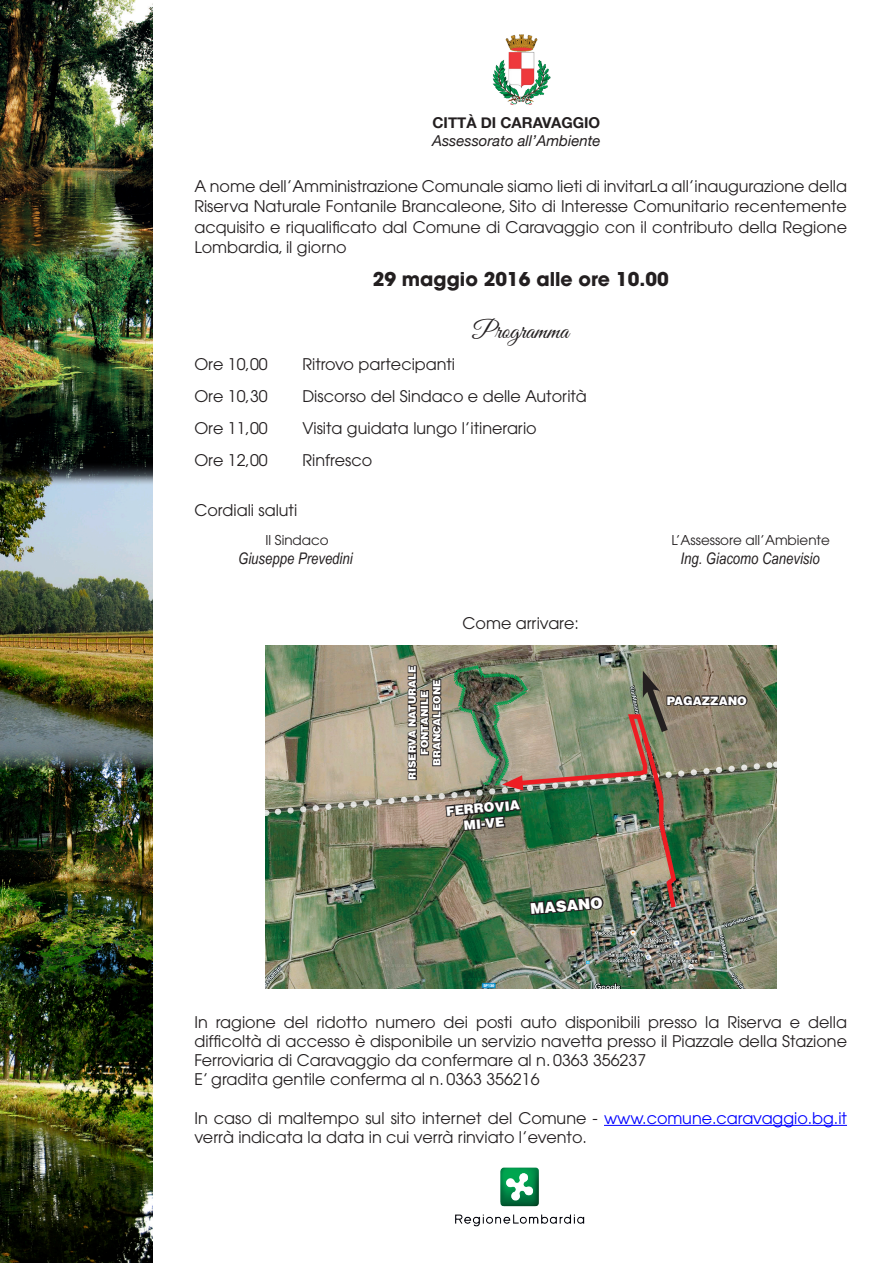
<style>
.page{position:relative;width:893px;height:1263px;background:#fff}
.page>*{position:absolute;margin:0;border:0;box-sizing:border-box;transform-origin:0 0}
.t1{font:24.75px "Great Vibes";color:#231f20}
.t2{font:700 18.9px "Avant Garde";color:#231f20}
.t3{font:16.05px/20.4px "Avant Garde";color:#231f20;text-align:justify}
.t4{font:italic 16.05px "Arial Narrow";color:#231f20}
.t5{font:italic 15px "Helvetica Neue";color:#231f20}
.t6{font:700 15px "Helvetica Neue";color:#231f20}
.t7{font:900 14.85px "Helvetica";color:#fff}
.t8{font:13.5px "Avant Garde";color:#231f20}
.t9{font:900 12.9px "Helvetica";color:#fff}
.t10{font:900 11.55px "Helvetica";color:#fff}
.t11{font:900 10.2px "Helvetica";color:#fff}
.s1{color:#00f}
</style>
<div class="page">
<hr style="left:604px;top:1125px;width:243px;height:1px;background:#00f">
<img style="left:492px;top:34px;width:59px;height:71px">
<img style="left:455px;top:1167px;width:130px;height:60px">
<img style="left:265px;top:645px;width:511px;height:343px">
<img style="left:0;top:0;width:152px;height:236px">
<img style="left:0;top:236px;width:152px;height:225px">
<img style="left:0;top:461px;width:152px;height:285px">
<img style="left:0;top:746px;width:152px;height:216px">
<img style="left:0;top:962px;width:152px;height:301px">
<img style="left:265px;top:664px;width:512px;height:254px">
<p class="t6" style="left:432px;top:111px;width:169px">CITTÀ DI CARAVAGGIO</p>
<p class="t5" style="left:432px;top:130px;width:170px">Assessorato all’Ambiente</p>
<p class="t3" style="left:194px;top:176px;width:654px">A nome dell’Amministrazione Comunale siamo lieti di invitarLa all’inaugurazione della Riserva Naturale Fontanile Brancaleone, Sito di Interesse Comunitario recentemente acquisito e riqualificato dal Comune di Caravaggio con il contributo della Regione Lombardia, il giorno</p>
<p class="t2" style="left:373px;top:267px;width:298px">29 maggio 2016 alle ore 10.00</p>
<p class="t1" style="left:473px;top:317px;width:97px">Programma</p>
<p class="t3" style="left:194px;top:354px;width:75px">Ore 10,00</p>
<p class="t3" style="left:302px;top:354px;width:154px">Ritrovo partecipanti</p>
<p class="t3" style="left:194px;top:386px;width:75px">Ore 10,30</p>
<p class="t3" style="left:302px;top:386px;width:286px">Discorso del Sindaco e delle Autorità</p>
<p class="t3" style="left:194px;top:418px;width:75px">Ore 11,00</p>
<p class="t3" style="left:302px;top:418px;width:236px">Visita guidata lungo l’itinerario</p>
<p class="t3" style="left:194px;top:450px;width:75px">Ore 12,00</p>
<p class="t3" style="left:302px;top:450px;width:71px">Rinfresco</p>
<p class="t3" style="left:194px;top:500px;width:104px">Cordiali saluti</p>
<p class="t8" style="left:265px;top:532px;width:65px">Il Sindaco</p>
<p class="t8" style="left:671px;top:532px;width:160px">L’Assessore all’Ambiente</p>
<p class="t4" style="left:238px;top:547px;width:116px">Giuseppe Prevedini</p>
<p class="t4" style="left:680px;top:547px;width:141px">Ing. Giacomo Canevisio</p>
<p class="t11" style="left:406px;top:780px;width:116px;rotate:-90deg">RISERVA NATURALE</p>
<p class="t11" style="left:418px;top:755px;width:66px;rotate:-90deg">FONTANILE</p>
<p class="t11" style="left:430px;top:766px;width:88px;rotate:-90deg">BRANCALEONE</p>
<p class="t3" style="left:463px;top:613px;width:118px">Come arrivare:</p>
<p class="t9" style="left:445px;top:803px;width:75px;rotate:-5deg">FERROVIA</p>
<p class="t9" style="left:463px;top:817px;width:42px;rotate:-5deg">MI-VE</p>
<p class="t7" style="left:530px;top:899px;width:74px;rotate:-5deg">MASANO</p>
<p class="t10" style="left:667px;top:693px;width:82px">PAGAZZANO</p>
<p class="t3" style="left:194px;top:1012px;width:654px;line-height:19.2px">In ragione del ridotto numero dei posti auto disponibili presso la Riserva e della difficoltà di accesso è disponibile un servizio navetta presso il Piazzale della Stazione Ferroviaria di Caravaggio da confermare al n. 0363 356237</p>
<p class="t3" style="left:194px;top:1069px;width:347px">E’ gradita gentile conferma al n. 0363 356216</p>
<p class="t3" style="left:194px;top:1108px;width:654px">In caso di maltempo sul sito internet del Comune - <span class="s1">www.comune.caravaggio.bg.it</span></p>
<p class="t3" style="left:194px;top:1127px;width:394px">verrà indicata la data in cui verrà rinviato l’evento.</p>
</div>
